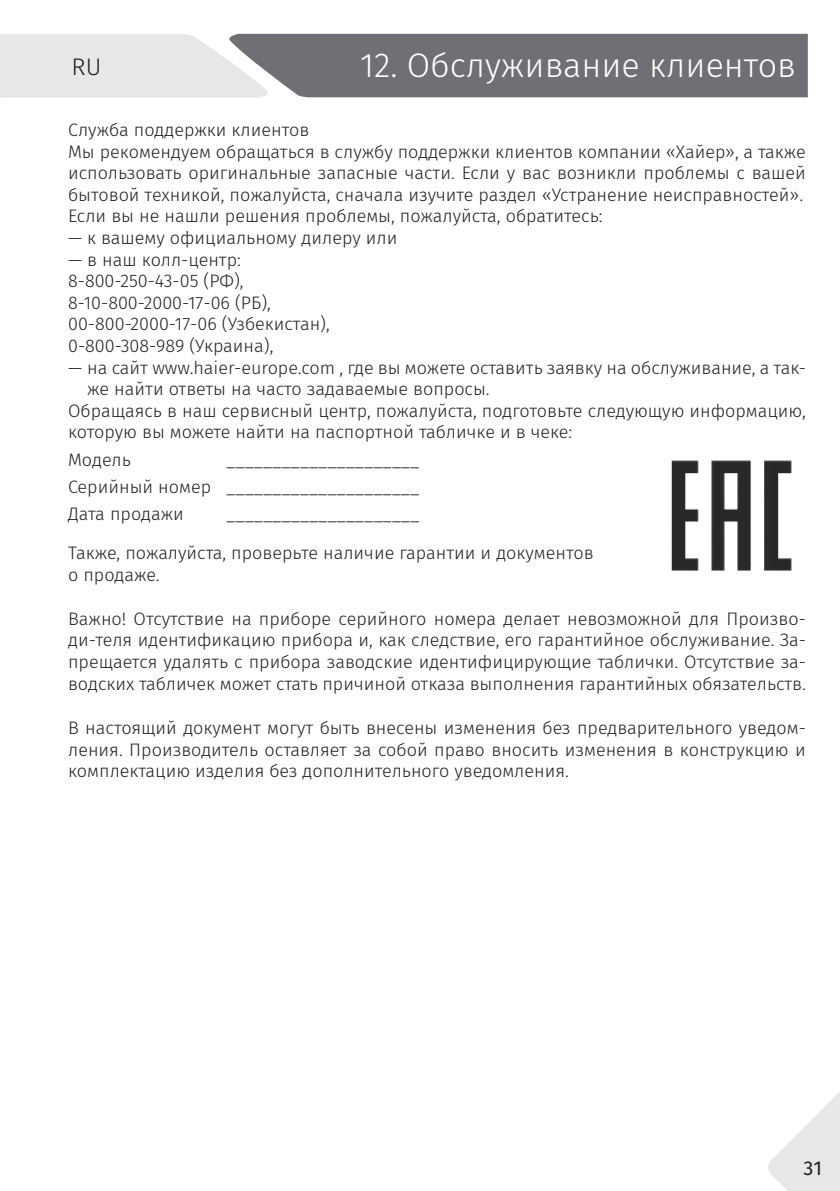
<style>
.page{position:relative;width:840px;height:1191px;background:#fff}
.page>*{position:absolute;margin:0;border:0;box-sizing:border-box;transform-origin:0 0}
.t1{font:300 34px "Fira Sans";color:#fff}
.t2{font:300 24px "Fira Sans";color:#231f20}
.t3{font:20px "Fira Sans";color:#231f20}
.t4{font:300 18px/21.6px "Fira Sans";color:#231f20}
</style>
<div class="page">
<img style="left:671px;top:460px;width:121px;height:111px">
<svg style="left:768px;top:1092px;width:71px;height:99px"></svg>
<svg style="left:0;top:34px;width:807px;height:64px;background:#96989c"></svg>
<h2 class="t2" style="left:71px;top:50px;width:31px">RU</h2>
<h1 class="t1" style="left:360px;top:41px;width:437px">12. Обслуживание клиентов</h1>
<p class="t4" style="left:68px;top:119px;width:739px">Служба поддержки клиентов<br>Мы рекомендуем обращаться в службу поддержки клиентов компании «Хайер», а также использовать оригинальные запасные части. Если у вас возникли проблемы с вашей бытовой техникой, пожалуйста, сначала изучите раздел «Устранение неисправностей».<br>Если вы не нашли решения проблемы, пожалуйста, обратитесь:</p>
<p class="t4" style="left:68px;top:227px;width:331px">— к вашему официальному дилеру или</p>
<p class="t4" style="left:68px;top:248px;width:263px">— в наш колл-центр:<br>8-800-250-43-05 (РФ),<br>8-10-800-2000-17-06 (РБ),<br>00-800-2000-17-06 (Узбекистан),<br>0-800-308-989 (Украина),</p>
<p class="t4" style="left:68px;top:356px;width:739px">— на сайт www.haier-europe.com , где вы можете оставить заявку на обслуживание, а так-</p>
<p class="t4" style="left:87px;top:378px;width:403px">же найти ответы на часто задаваемые вопросы.</p>
<p class="t4" style="left:68px;top:400px;width:739px">Обращаясь в наш сервисный центр, пожалуйста, подготовьте следующую информацию,</p>
<p class="t4" style="left:68px;top:421px;width:505px">которую вы можете найти на паспортной табличке и в чеке:</p>
<p class="t4" style="left:68px;top:448px;width:64px">Модель</p>
<p class="t4" style="left:68px;top:446px;width:352px;line-height:27.2px;text-align:justify;text-indent:158px">_____________________ Серийный номер _____________________ Дата продажи</p>
<p class="t4" style="left:68px;top:494px;width:526px;line-height:38.6px;text-indent:158px">_____________________<br>Также, пожалуйста, проверьте наличие гарантии и документов</p>
<p class="t4" style="left:68px;top:563px;width:93px">о продаже.</p>
<p class="t4" style="left:68px;top:607px;width:739px;text-align:justify">Важно! Отсутствие на приборе серийного номера делает невозможной для Произво&shy;ди-теля идентификацию прибора и, как следствие, его гарантийное обслуживание. За&shy;прещается удалять с прибора заводские идентифицирующие таблички. Отсутствие за&shy;водских табличек может стать причиной отказа выполнения гарантийных обязательств.</p>
<p class="t4" style="left:68px;top:716px;width:739px;text-align:justify">В настоящий документ могут быть внесены изменения без предварительного уведом&shy;ления. Производитель оставляет за собой право вносить изменения в конструкцию и комплектацию изделия без дополнительного уведомления.</p>
<p class="t3" style="left:803px;top:1153px;width:20px">31</p>
</div>
